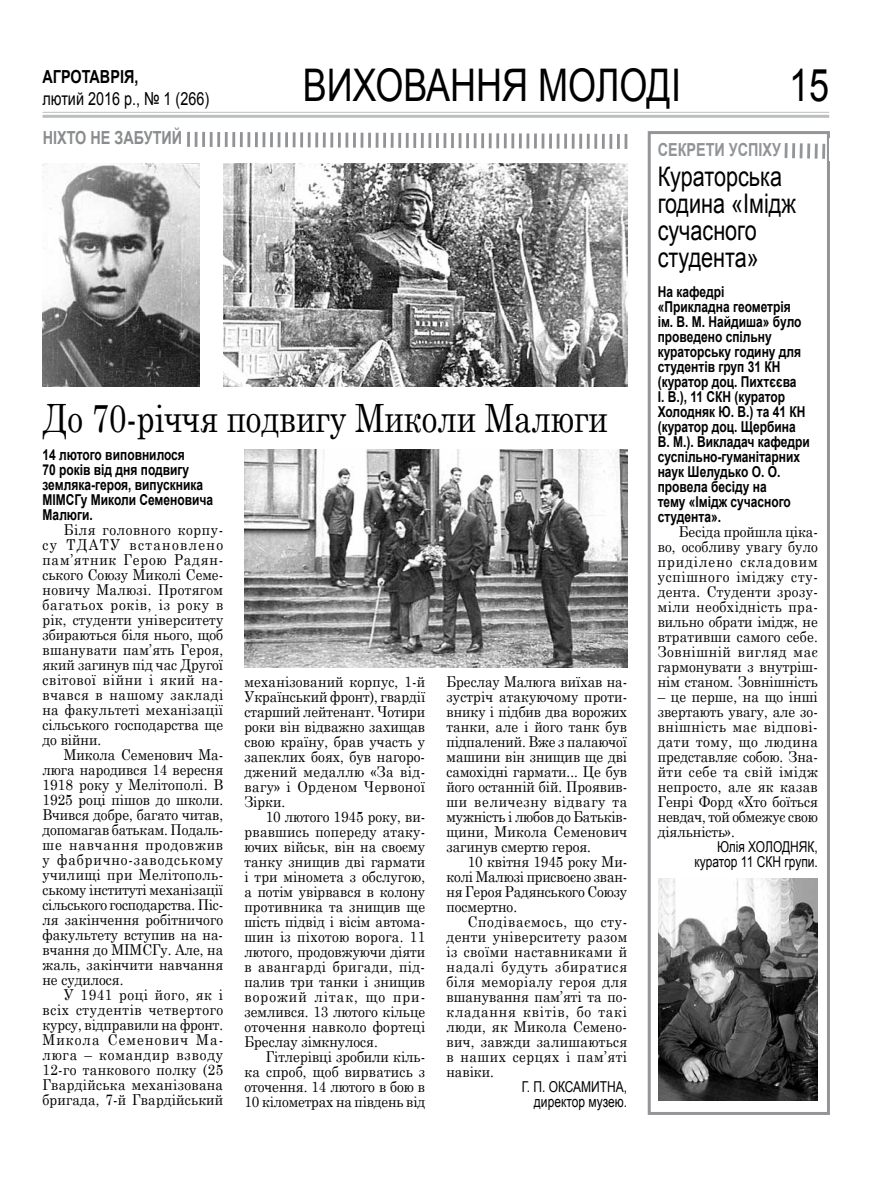
<style>
.page{position:relative;width:893px;height:1178px;background:#fff}
.page>*{position:absolute;margin:0;border:0;box-sizing:border-box;transform-origin:0 0}
.t1{font:45px "Arial";color:#000;scale:.8 1}
.t2{font:39px "Century Schoolbook";color:#000;scale:.8 1}
.t3{font:27px/27px "Arial";color:#000;scale:.8 1}
.t4{font:18px "Arial";color:#000;scale:.8 1}
.t5{font:700 18px "Arial";color:#8a8c8e;scale:.8 1}
.t6{font:700 18px "Arial";color:#919396;scale:.8 1}
.t7{font:700 18px "Arial";color:#000;scale:.8 1}
.t8{font:15px/15px "Century Schoolbook";color:#000;text-align:justify;scale:.9 1}
.t9{font:700 15px/15px "Arial";color:#000;scale:.8 1}
.t10{font:15px/15px "Arial";color:#000;text-align:right;scale:.8 1}
</style>
<div class="page">
<hr style="left:43px;top:112px;width:786px;height:1px;background:#bcbec0">
<hr style="left:43px;top:115px;width:786px;height:3px;background:#bcbec0">
<img style="left:42px;top:163px;width:158px;height:224px">
<img style="left:223px;top:163px;width:404px;height:224px">
<img style="left:244px;top:449px;width:383px;height:219px">
<div style="left:648px;top:131px;width:182px;height:984px;border:3px solid #939598"></div>
<hr style="left:187px;top:132px;width:3px;height:15px;background:#919396">
<hr style="left:195px;top:132px;width:3px;height:15px;background:#919396">
<hr style="left:202px;top:132px;width:3px;height:15px;background:#919396">
<hr style="left:210px;top:132px;width:3px;height:15px;background:#919396">
<hr style="left:217px;top:132px;width:3px;height:15px;background:#919396">
<hr style="left:225px;top:132px;width:3px;height:15px;background:#919396">
<hr style="left:232px;top:132px;width:3px;height:15px;background:#919396">
<hr style="left:240px;top:132px;width:3px;height:15px;background:#919396">
<hr style="left:247px;top:132px;width:3px;height:15px;background:#919396">
<hr style="left:255px;top:132px;width:3px;height:15px;background:#919396">
<hr style="left:262px;top:132px;width:3px;height:15px;background:#919396">
<hr style="left:270px;top:132px;width:3px;height:15px;background:#919396">
<svg style="left:278px;top:132px;width:2px;height:15px"></svg>
<hr style="left:285px;top:132px;width:3px;height:15px;background:#919396">
<hr style="left:293px;top:132px;width:3px;height:15px;background:#919396">
<hr style="left:300px;top:132px;width:3px;height:15px;background:#919396">
<hr style="left:308px;top:132px;width:3px;height:15px;background:#919396">
<hr style="left:315px;top:132px;width:3px;height:15px;background:#919396">
<hr style="left:323px;top:132px;width:3px;height:15px;background:#919396">
<hr style="left:330px;top:133px;width:3px;height:15px;background:#919396">
<hr style="left:338px;top:133px;width:3px;height:15px;background:#919396">
<hr style="left:345px;top:133px;width:3px;height:15px;background:#919396">
<hr style="left:353px;top:133px;width:3px;height:15px;background:#919396">
<svg style="left:361px;top:133px;width:2px;height:15px"></svg>
<hr style="left:368px;top:133px;width:3px;height:15px;background:#919396">
<svg style="left:376px;top:133px;width:2px;height:15px"></svg>
<hr style="left:383px;top:133px;width:3px;height:15px;background:#919396">
<hr style="left:391px;top:133px;width:3px;height:15px;background:#919396">
<hr style="left:398px;top:133px;width:3px;height:15px;background:#919396">
<hr style="left:406px;top:133px;width:3px;height:15px;background:#919396">
<hr style="left:413px;top:133px;width:3px;height:15px;background:#919396">
<hr style="left:421px;top:133px;width:3px;height:15px;background:#919396">
<hr style="left:428px;top:133px;width:3px;height:15px;background:#919396">
<hr style="left:436px;top:133px;width:3px;height:15px;background:#919396">
<hr style="left:443px;top:133px;width:3px;height:15px;background:#919396">
<hr style="left:451px;top:133px;width:3px;height:15px;background:#919396">
<svg style="left:459px;top:133px;width:2px;height:15px"></svg>
<hr style="left:466px;top:133px;width:3px;height:15px;background:#919396">
<hr style="left:474px;top:133px;width:3px;height:15px;background:#919396">
<hr style="left:481px;top:133px;width:3px;height:15px;background:#919396">
<hr style="left:489px;top:133px;width:3px;height:15px;background:#919396">
<hr style="left:496px;top:133px;width:3px;height:15px;background:#919396">
<hr style="left:504px;top:133px;width:3px;height:15px;background:#919396">
<hr style="left:511px;top:133px;width:3px;height:15px;background:#919396">
<hr style="left:519px;top:133px;width:3px;height:15px;background:#919396">
<hr style="left:526px;top:133px;width:3px;height:15px;background:#919396">
<hr style="left:534px;top:133px;width:3px;height:15px;background:#919396">
<svg style="left:542px;top:134px;width:2px;height:15px"></svg>
<hr style="left:549px;top:134px;width:3px;height:15px;background:#919396">
<svg style="left:557px;top:134px;width:2px;height:15px"></svg>
<hr style="left:564px;top:134px;width:3px;height:15px;background:#919396">
<hr style="left:572px;top:134px;width:3px;height:15px;background:#919396">
<hr style="left:579px;top:134px;width:3px;height:15px;background:#919396">
<hr style="left:587px;top:134px;width:3px;height:15px;background:#919396">
<hr style="left:594px;top:134px;width:3px;height:15px;background:#919396">
<hr style="left:602px;top:134px;width:3px;height:15px;background:#919396">
<hr style="left:609px;top:134px;width:3px;height:15px;background:#919396">
<hr style="left:617px;top:134px;width:3px;height:15px;background:#919396">
<hr style="left:624px;top:134px;width:3px;height:15px;background:#919396">
<svg style="left:784px;top:143px;width:4px;height:15px"></svg>
<hr style="left:792px;top:143px;width:3px;height:15px;background:#939598">
<hr style="left:800px;top:143px;width:3px;height:15px;background:#939598">
<hr style="left:807px;top:143px;width:3px;height:15px;background:#939598">
<hr style="left:815px;top:144px;width:3px;height:15px;background:#939598">
<hr style="left:822px;top:144px;width:3px;height:15px;background:#939598">
<hr style="left:890px;top:145px;width:3px;height:15px;background:#939598">
<img style="left:658px;top:879px;width:159px;height:221px">
<div style="left:829px;top:138px;width:63px;height:22px;background:#fff"></div>
<p class="t7" style="left:43px;top:65px;width:121px">АГРОТАВРІЯ,</p>
<p class="t4" style="left:43px;top:87px;width:210px">лютий 2016 р., № 1 (266)</p>
<p class="t5" style="left:43px;top:126px;width:176px">НІХТО НЕ ЗАБУТИЙ</p>
<h1 class="t1" style="left:303px;top:56px;width:466px">ВИХОВАННЯ МОЛОДІ</h1>
<h1 class="t1" style="left:789px;top:56px;width:52px">15</h1>
<p class="t6" style="left:658px;top:137px;width:13px">секрет</p>
<p class="t6" style="left:714px;top:137px;width:30px">и успіху</p>
<h2 class="t2" style="left:43px;top:385px;width:708px">До 70-річчя подвигу Миколи Малюги</h2>
<p class="t9" style="left:43px;top:448px;width:215px">14 лютого виповнилося<br>70 років від дня подвигу земляка-героя, випускника<br>МІМСГу Миколи Семеновича<br>Малюги.</p>
<p class="t8" style="left:43px;top:521px;width:202px;text-indent:21px">Біля головного корпу&shy;су ТДАТУ встановлено пам’ятник Герою Радян&shy;ського Союзу Миколі Семе&shy;новичу Малюзі. Протягом багатьох років, із року в рік, студенти університету збираються біля нього, щоб вшанувати пам’ять Героя, який загинув під час Другої світової війни і який на&shy;вчався в нашому закладі на факультеті механізації сільського господарства ще до війни.</p>
<p class="t8" style="left:43px;top:746px;width:202px;text-indent:21px">Микола Семенович Ма&shy;люга народився 14 вересня 1918 року у Мелітополі. В 1925 році пішов до школи.<br>Вчився добре, багато читав, допомагав батькам. Подаль&shy;ше навчання продовжив у фабрично-заводському училищі при Мелітополь&shy;ському інституті механізації сільського господарства. Піс&shy;ля закінчення робітничого факультету вступив на на&shy;вчання до МІМСГу. Але, на жаль, закінчити навчання не судилося.</p>
<p class="t8" style="left:43px;top:986px;width:202px;text-indent:21px">У 1941 році його, як і всіх студентів четвертого курсу, відправили на фронт.<br>Микола Семенович Ма&shy;люга – командир взводу 12-го танкового полку (25<br>Гвардійська механізована бригада, 7-й Гвардійський</p>
<p class="t8" style="left:244px;top:673px;width:202px">механізований корпус, 1-й Український фронт), гвардії старший лейтенант. Чотири роки він відважно захищав свою країну, брав участь у запеклих боях, був нагоро&shy;джений медаллю «За від&shy;вагу» і Орденом Червоної Зірки.</p>
<p class="t8" style="left:244px;top:808px;width:202px;text-indent:21px">10 лютого 1945 року, ви&shy;рвавшись попереду атаку&shy;ючих військ, він на своєму танку знищив дві гармати і три міномета з обслугою, а потім увірвався в колону противника та знищив ще шість підвід і вісім автома&shy;шин із піхотою ворога. 11 лютого, продовжуючи діяти в авангарді бригади, під&shy;палив три танки і знищив ворожий літак, що при&shy;землився. 13 лютого кільце оточення навколо фортеці Бреслау зімкнулося.</p>
<p class="t8" style="left:244px;top:1048px;width:202px;text-indent:21px">Гітлерівці зробили кіль&shy;ка спроб, щоб вирватись з оточення. 14 лютого в бою в 10 кілометрах на південь від</p>
<p class="t8" style="left:446px;top:673px;width:202px">Бреслау Малюга виїхав на&shy;зустріч атакуючому проти&shy;внику і підбив два ворожих танки, але і його танк був підпалений. Вже з палаючої машини він знищив ще дві самохідні гармати... Це був його останній бій. Проявив&shy;ши величезну відвагу та мужність і любов до Батьків&shy;щини, Микола Семенович загинув смертю героя.</p>
<p class="t8" style="left:446px;top:853px;width:202px;text-indent:21px">10 квітня 1945 року Ми&shy;колі Малюзі присвоєно зван&shy;ня Героя Радянського Союзу посмертно.</p>
<p class="t8" style="left:446px;top:913px;width:202px;text-indent:21px">Сподіваємось, що сту&shy;денти університету разом із своїми наставниками й надалі будуть збиратися біля меморіалу героя для вшанування пам’яті та по&shy;кладання квітів, бо такі люди, як Микола Семено&shy;вич, завжди залишаються в наших серцях і пам’яті навіки.</p>
<p class="t10" style="left:522px;top:1080px;width:133px">Г. П. ОКСАМИТНА, директор музею.</p>
<h3 class="t3" style="left:658px;top:163px;width:174px">Кураторська година «І мідж сучасного студента»</h3>
<p class="t9" style="left:658px;top:285px;width:192px">На кафедрі<br>«Прикладна геометрія ім. В. М. Найдиша» було проведено спільну кураторську годину для студентів груп 31 КН (куратор доц. Пихтєєва<br>І. В.), 11 СКН (куратор<br>Холодняк Ю. В.) та 41 КН (куратор доц. Щербина<br>В. М.). Викладач кафедри суспільно-гуманітарних наук Шелудько О. О. провела бесіду на<br>тему «Імідж сучасного студента».</p>
<p class="t8" style="left:658px;top:523px;width:179px;text-indent:21px">Бесіда пройшла ціка&shy;во, особливу увагу було приділено складовим успішного іміджу сту&shy;дента. Студенти зрозу&shy;міли необхідність пра&shy;вильно обрати імідж, не втративши самого себе.<br>Зовнішній вигляд має гармонувати з внутріш&shy;нім станом. Зовнішність</p>
<p class="t8" style="left:658px;top:688px;width:179px">– це перше, на що інші звертають увагу, але зо&shy;внішність має відпові&shy;дати тому, що людина представляє собою. Зна&shy;йти себе та свій імідж непросто, але як казав Генрі Форд «Хто боїться невдач, той обмежує свою діяльність».</p>
<p class="t10" style="left:717px;top:839px;width:93px">Юлія Холодняк</p>
<p class="t10" style="left:695px;top:839px;width:156px">,<br>куратор 11 СКН групи.</p>
</div>
